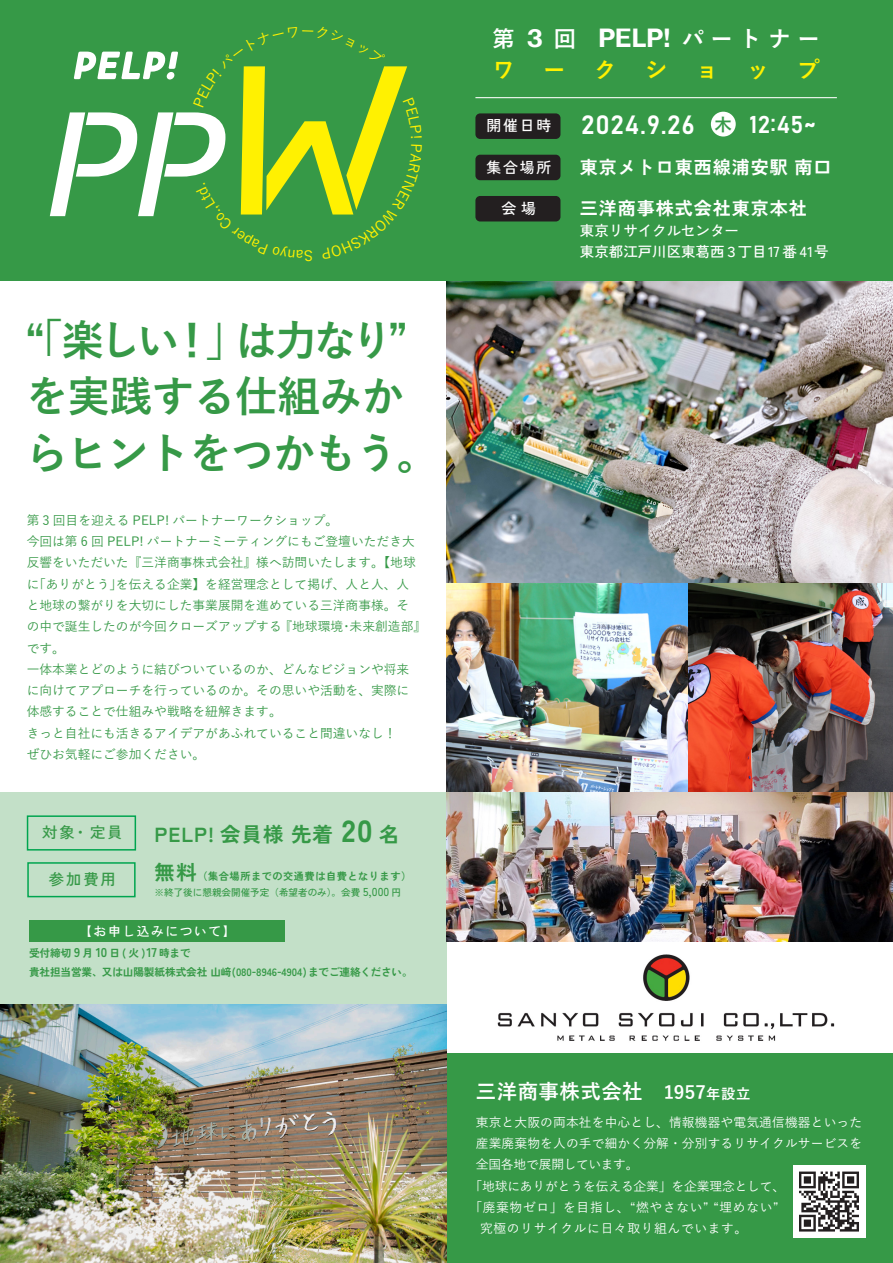
<style>
.page{position:relative;width:893px;height:1263px;background:#fff}
.page>*{position:absolute;margin:0;border:0;box-sizing:border-box;transform-origin:0 0}
.t1{font:700 42.45px/56.4px "Yu Gothic";letter-spacing:-.02em;color:#369947}
.t2{font:26.1px "Bahnschrift";letter-spacing:.025em;color:#fff}
.t3{font:700 22.35px/30.9px "Yu Gothic";letter-spacing:.295em;color:#fff}
.t4{font:700 22.35px "Yu Gothic";color:#fff101}
.t5{font:700 20.4px "Yu Gothic";letter-spacing:.025em;color:#fff}
.t6{font:700 20.4px "Zen Kaku Gothic Antique";letter-spacing:.05em;color:#369947}
.t7{font:700 18px "Zen Kaku Gothic Antique";letter-spacing:.05em;color:#fff}
.t8{font:500 15.3px "Zen Kaku Gothic Antique";letter-spacing:.125em;color:#369947}
.t9{font:500 14.85px "Zen Kaku Gothic Antique";letter-spacing:.125em;color:#fff}
.t10{font:500 14.4px/21.3px "Zen Kaku Gothic Antique";color:#fff}
.t11{font:500 12.75px/21.3px "Yu Gothic";color:#369947}
.t12{font:500 12.75px "Yu Gothic";letter-spacing:.01em;color:#fff}
.t13{font:500 12.75px "Yu Gothic";letter-spacing:.05em;color:#fff}
.t14{font:500 12.75px "Yu Gothic";letter-spacing:-.01em;color:#fff}
.t15{font:500 12.75px "Yu Gothic";letter-spacing:-.015em;color:#fff}
.t16{font:500 12.75px "Zen Kaku Gothic Antique";letter-spacing:.125em;color:#fff}
.t17{font:700 10.65px/18px "Zen Kaku Gothic Antique";letter-spacing:-.01em;color:#369947}
.t18{font:700 10.2px "Zen Kaku Gothic Antique";letter-spacing:.05em;color:#369947}
.t19{font:500 9.6px "Zen Kaku Gothic Antique";color:#369947}
.s1{font-weight:900;font-size:30.6px}
.s2{font-size:20.4px}
.s3{font-size:11.55px}
.s4{font-size:12.75px}
.s5{font-family:"Neue Haas Grotesk Text Pro";font-size:24.6px}
.s6{color:#fff101}
.s7{font-family:"Yu Gothic";font-weight:700;font-size:17.4px;color:#369947}
.s8{font-size:24px}
.s9{font-size:18.3px}
.s10{font-size:14.25px}
</style>
<div class="page">
<div style="left:0;top:0;width:893px;height:281px;background:#369947"></div>
<div style="left:0;top:792px;width:446px;height:212px;background:#c3e0c8"></div>
<div style="left:446px;top:1053px;width:447px;height:210px;background:#369947"></div>
<div style="left:711px;top:112px;width:25px;height:25px;background:#fff;border-radius:50%"></div>
<hr style="left:475px;top:97px;width:362px;height:1px;background:#fff">
<img style="left:446px;top:281px;width:447px;height:660px">
<img style="left:0;top:1005px;width:446px;height:258px">
<div style="left:29px;top:920px;width:255px;height:21px;background:#369947"></div>
<div style="left:27px;top:815px;width:109px;height:35px;border:2px solid #00a54f"></div>
<div style="left:27px;top:862px;width:109px;height:35px;border:2px solid #00a54f"></div>
<img style="left:497px;top:954px;width:338px;height:87px">
<div style="left:793px;top:1165px;width:72px;height:73px;background:#fff"></div>
<svg style="left:799px;top:1171px;width:60px;height:60px"></svg>
<div style="left:475px;top:113px;width:85px;height:26px;background:#231f20;border-radius:5px"></div>
<div style="left:475px;top:155px;width:85px;height:25px;background:#231f20;border-radius:5px"></div>
<div style="left:475px;top:196px;width:85px;height:25px;background:#231f20;border-radius:5px"></div>
<svg style="left:50px;top:51px;width:358px;height:166px"></svg>
<h1 class="t1" style="left:20px;top:313px;width:421px">“「楽しい！」は力なり”を実践する仕組みからヒントをつかもう。</h1>
<p class="t11" style="left:27px;top:508px;width:401px">第 3 回目を迎える PELP! パートナーワークショップ。<br>今回は第 6 回 PELP! パートナーミーティングにもご登壇いただき大反響をいただいた『三洋商事株式会社』様へ訪問いたします。【地球に｢ありがとう｣を伝える企業】を経営理念として掲げ、人と人、人<br>と地球の繋がりを大切にした事業展開を進めている三洋商事様。そ<br>の中で誕生したのが今回クローズアップする『地球環境・未来創造部』です。<br>一体本業とどのように結びついているのか、どんなビジョンや将来<br>に向けてアプローチを行っているのか。その思いや活動を、実際に<br>体感することで仕組みや戦略を紐解きます。<br>きっと自社にも活きるアイデアがあふれていること間違いなし！<br>ぜひお気軽にご参加ください。</p>
<p class="t8" style="left:42px;top:823px;width:82px">対象・定員</p>
<h3 class="t6" style="left:155px;top:821px;width:246px">PELP! 会員様 先着 <span class="s1">20</span> 名</h3>
<p class="t8" style="left:49px;top:870px;width:68px">参加費用</p>
<p class="t18" style="left:155px;top:870px;width:258px"><span class="s2">無料</span>（集合場所までの交通費は自費となります）</p>
<p class="t19" style="left:155px;top:887px;width:248px">※終了後に懇親会開催予定（希望者のみ）。会費 <span class="s3">5,000</span> 円</p>
<p class="t16" style="left:79px;top:923px;width:158px">【お申し込みについて】</p>
<p class="t17" style="left:29px;top:944px;width:385px">受付締切<span class="s4">9</span>月<span class="s4">10</span>日(火)<span class="s4">17</span>時まで<br>貴社担当営業、又は山陽製紙株式会社 山﨑(080-8946-4904)までご連絡ください。</p>
<h3 class="t3" style="left:492px;top:24px;width:329px">第 <span class="s5">3</span> 回　<span class="s5">PELP!</span> パートナー<span class="s6">ワ</span></h3>
<h3 class="t4" style="left:543px;top:57px;width:24px">ー</h3>
<h3 class="t4" style="left:594px;top:57px;width:24px">ク</h3>
<h3 class="t4" style="left:645px;top:57px;width:24px">シ</h3>
<h3 class="t4" style="left:696px;top:57px;width:24px">ョ</h3>
<h3 class="t4" style="left:747px;top:57px;width:24px">ッ</h3>
<h3 class="t4" style="left:798px;top:57px;width:24px">プ</h3>
<p class="t9" style="left:486px;top:117px;width:67px">開催日時</p>
<p class="t9" style="left:486px;top:158px;width:67px">集合場所</p>
<p class="t9" style="left:502px;top:199px;width:36px">会場</p>
<h2 class="t2" style="left:581px;top:105px;width:236px">2024.9.26 <span class="s7">木</span> <span class="s8">12:45~</span></h2>
<h3 class="t7" style="left:580px;top:156px;width:253px">東京メトロ東西線浦安駅 南口</h3>
<h3 class="t7" style="left:580px;top:197px;width:228px">三洋商事株式会社東京本社</h3>
<p class="t10" style="left:580px;top:220px;width:250px">東京リサイクルセンター<br>東京都江戸川区東葛西３丁目17 番 41号</p>
<h3 class="t5" style="left:476px;top:1080px;width:276px">三洋商事株式会社 <span class="s9">1957</span><span class="s10">年設立</span></h3>
<p class="t12" style="left:476px;top:1110px;width:388px">東京と大阪の両本社を中心とし、情報機器や電気通信機器といった</p>
<p class="t12" style="left:476px;top:1132px;width:388px">産業廃棄物を人の手で細かく分解・分別するリサイクルサービスを</p>
<p class="t15" style="left:476px;top:1153px;width:164px">全国各地で展開しています。</p>
<p class="t14" style="left:469px;top:1174px;width:317px">「地球にありがとうを伝える企業」を企業理念として、</p>
<p class="t13" style="left:469px;top:1195px;width:311px">「廃棄物ゼロ」を目指し、“燃やさない” “埋めない”</p>
<p class="t13" style="left:480px;top:1217px;width:269px">究極のリサイクルに日々取り組んでいます。</p>
</div>
